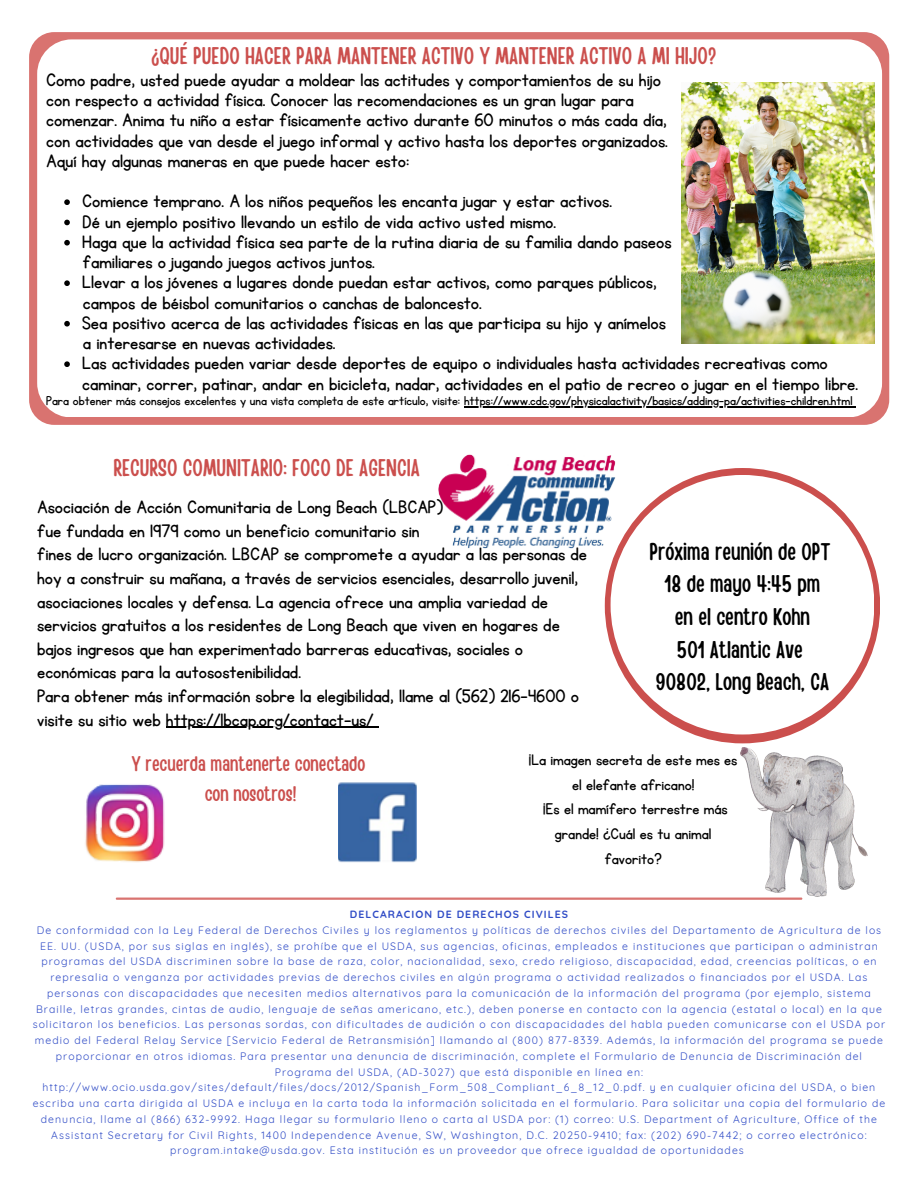
<style>
.page{position:relative;width:918px;height:1188px;background:#fff}
.page>*{position:absolute;margin:0;border:0;box-sizing:border-box;transform-origin:0 0}
.t1{font:24px "Handy Casual Condensed";color:#cb4f4d}
.t2{font:24px/32.7px "Handy Casual Condensed";color:#000;text-align:center}
.t3{font:21.15px/20.2px "KG Primary Penmanship";color:#000}
.t4{font:21px/23.7px "KG Primary Penmanship";color:#000}
.t5{font:21px/29.2px "Handy Casual Condensed";color:#cb4f4d;text-align:center}
.t6{font:18px/24.8px "KG Primary Penmanship";color:#000;text-align:center}
.t7{font:15px "KG Primary Penmanship";color:#000}
.t8{font:10.5px/15.8px "Quicksand";letter-spacing:.1em;color:#304cc6;text-align:center}
.t9{font:700 10.5px "Quicksand";letter-spacing:.1em;color:#304cc6}
</style>
<div class="page">
<div style="left:29px;top:32px;width:860px;height:393px;background:#d97370;border-radius:25px"></div>
<div style="left:37px;top:39px;width:845px;height:377px;background:#fff;border-radius:35px"></div>
<svg style="left:64px;top:199px;width:6px;height:6px"></svg>
<svg style="left:64px;top:220px;width:6px;height:5px"></svg>
<svg style="left:64px;top:240px;width:6px;height:6px"></svg>
<svg style="left:64px;top:280px;width:6px;height:6px"></svg>
<svg style="left:64px;top:321px;width:6px;height:6px"></svg>
<svg style="left:64px;top:361px;width:6px;height:6px"></svg>
<hr style="left:464px;top:406px;width:388px;height:2px;background:#000">
<img style="left:681px;top:83px;width:194px;height:261px">
<img style="left:438px;top:454px;width:181px;height:95px">
<img style="left:339px;top:782px;width:77px;height:81px">
<img style="left:85px;top:784px;width:80px;height:79px">
<hr style="left:116px;top:898px;width:686px;height:2px;background:#d97370">
<div style="left:605px;top:468px;width:275px;height:275px;background:#cb4f4d;border-radius:50%"></div>
<div style="left:611px;top:475px;width:263px;height:260px;background:#fff;border-radius:50%"></div>
<hr style="left:166px;top:727px;width:207px;height:1px;background:#000">
<img style="left:740px;top:747px;width:128px;height:150px">
<h1 class="t1" style="left:151px;top:40px;width:567px">¿QUÉ PUEDO HACER PARA MANTENER ACTIVO Y MANTENER ACTIVO A MI HIJO?</h1>
<p class="t3" style="left:46px;top:70px;width:623px">Como padre, usted puede ayudar a moldear las actitudes y comportamientos de su hijo con respecto a actividad física. Conocer las recomendaciones es un gran lugar para comenzar. Anima tu niño a estar físicamente activo durante 60 minutos o más cada día, con actividades que van desde el juego informal y activo hasta los deportes organizados.<br>Aquí hay algunas maneras en que puede hacer esto:</p>
<h2 class="t3" style="left:82px;top:192px;width:591px">Comience temprano. A los niños pequeños les encanta jugar y estar activos.<br>Dé un ejemplo positivo llevando un estilo de vida activo usted mismo.<br>Haga que la actividad física sea parte de la rutina diaria de su familia dando paseos</h2>
<p class="t3" style="left:82px;top:263px;width:747px;line-height:40.5px">Llevar a los jóvenes a lugares donde puedan estar activos, como parques públicos,<br>Sea positivo acerca de las actividades físicas en las que participa su hijo y anímelos<br>Las actividades pueden variar desde deportes de equipo o individuales hasta actividades recreativas como</p>
<h2 class="t3" style="left:82px;top:374px;width:777px">caminar, correr, patinar, andar en bicicleta, nadar, actividades en el patio de recreo o jugar en el tiempo libre.</h2>
<h2 class="t3" style="left:83px;top:242px;width:401px;line-height:40.5px">familiares o jugando juegos activos juntos.<br>campos de béisbol comunitarios o canchas de baloncesto. a interesarse en nuevas actividades.</h2>
<h3 class="t7" style="left:46px;top:394px;width:808px">Para obtener más consejos excelentes y una vista completa de este artículo, visite: https://www.cdc.gov/physicalactivity/basics/adding-pa/activities-children.html</h3>
<h1 class="t1" style="left:113px;top:452px;width:308px">RECURSO COMUNITARIO: FOCO DE AGENCIA</h1>
<p class="t4" style="left:37px;top:496px;width:551px">Asociación de Acción Comunitaria de Long Beach (LBCAP)<br>fue fundada en 1979 como un beneficio comunitario sin<br>fines de lucro organización. LBCAP se compromete a ayudar a las personas de hoy a construir su mañana, a través de servicios esenciales, desarrollo juvenil, asociaciones locales y defensa. La agencia ofrece una amplia variedad de servicios gratuitos a los residentes de Long Beach que viven en hogares de bajos ingresos que han experimentado barreras educativas, sociales o económicas para la autosostenibilidad.<br>Para obtener más información sobre la elegibilidad, llame al (562) 216-4600 o visite su sitio web https://lbcap.org/contact-us/</p>
<h1 class="t2" style="left:649px;top:534px;width:183px">Próxima reunión de OPT<br>18 de mayo 4:45 pm<br>en el centro Kohn<br>501 Atlantic Ave<br>90802, Long Beach, CA</h1>
<h3 class="t5" style="left:132px;top:748px;width:235px">Y recuerda mantenerte conectado con nosotros!</h3>
<h3 class="t6" style="left:529px;top:748px;width:210px">¡La imagen secreta de este mes es el elefante africano!<br>¡Es el mamífero terrestre más grande! ¿Cuál es tu animal favorito?</h3>
<p class="t9" style="left:350px;top:908px;width:220px">DELCARACION DE DERECHOS CIVILES</p>
<p class="t8" style="left:33px;top:922px;width:854px">De conformidad con la Ley Federal de Derechos Civiles y los reglamentos y políticas de derechos civiles del Departamento de Agricultura de los EE. UU. (USDA, por sus siglas en inglés), se prohíbe que el USDA, sus agencias, oficinas, empleados e instituciones que participan o administran programas del USDA discriminen sobre la base de raza, color, nacionalidad, sexo, credo religioso, discapacidad, edad, creencias políticas, o en represalia o venganza por actividades previas de derechos civiles en algún programa o actividad realizados o financiados por el USDA. Las personas con discapacidades que necesiten medios alternativos para la comunicación de la información del programa (por ejemplo, sistema Braille, letras grandes, cintas de audio, lenguaje de señas americano, etc.), deben ponerse en contacto con la agencia (estatal o local) en la que solicitaron los beneficios. Las personas sordas, con dificultades de audición o con discapacidades del habla pueden comunicarse con el USDA por medio del Federal Relay Service [Servicio Federal de Retransmisión] llamando al (800) 877-8339. Además, la información del programa se puede proporcionar en otros idiomas. Para presentar una denuncia de discriminación, complete el Formulario de Denuncia de Discriminación del Programa del USDA, (AD-3027) que está disponible en línea en: http://www.ocio.usda.gov/sites/default/files/docs/2012/Spanish_Form_508_Compliant_6_8_12_0.pdf. y en cualquier oficina del USDA, o bien escriba una carta dirigida al USDA e incluya en la carta toda la información solicitada en el formulario. Para solicitar una copia del formulario de denuncia, llame al (866) 632-9992. Haga llegar su formulario lleno o carta al USDA por: (1) correo: U.S. Department of Agriculture, Office of the Assistant Secretary for Civil Rights, 1400 Independence Avenue, SW, Washington, D.C. 20250-9410; fax: (202) 690-7442; o correo electrónico: program.intake@usda.gov. Esta institución es un proveedor que ofrece igualdad de oportunidades</p>
</div>
